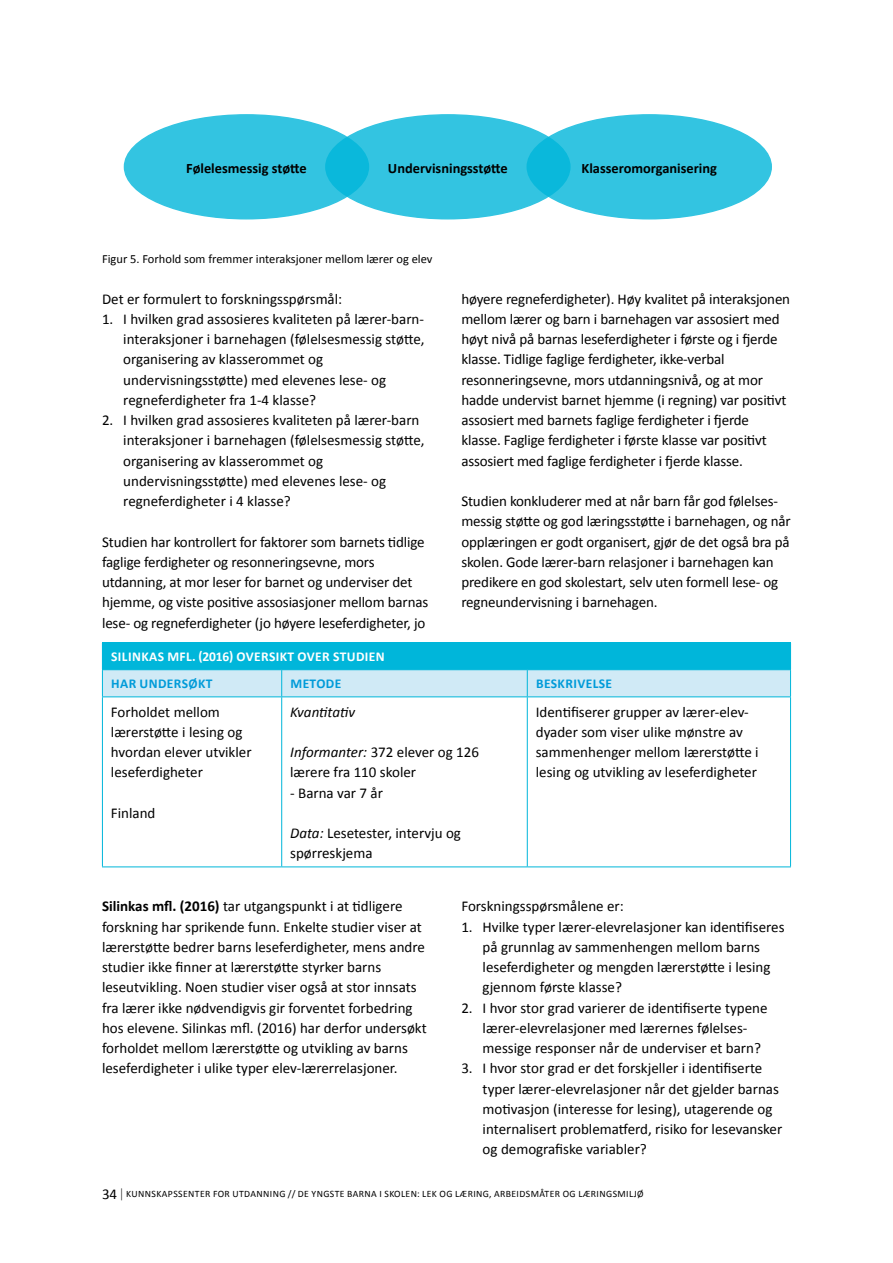
<style>
.page{position:relative;width:893px;height:1263px;background:#fff}
.page>*{position:absolute;margin:0;border:0;box-sizing:border-box;transform-origin:0 0}
.Brødtekst{font:15px/20.2px "Calibri";letter-spacing:-.01em;color:#000}
.Tabell{font:15px/20.2px "Calibri";color:#000}
.Brød_uten_avstand{font:15px "Calibri";color:#000}
.Tabell-2{font:italic 15px "Calibri";letter-spacing:-.005em;color:#000}
.t1{font:700 14.4px "Calibri";color:#000}
.Utheving_hvit_versal{font:700 13.5px "Calibri";letter-spacing:.03em;color:#fff}
.Utheving_blå_versale{font:700 13.5px "Calibri";letter-spacing:.03em;color:#009bd9}
.Bildetekst{font:12.45px "Calibri";color:#000}
.t2{font:9.75px "Calibri";letter-spacing:.04em;color:#000}
.s1{font-style:italic}
.s2{font-weight:700}
.s3{font-size:15px}
.s4{font-weight:300;font-size:13.8px}
</style>
<div class="page">
<div style="left:124px;top:115px;width:244px;height:104px;background:#33c4e1;border-radius:50%"></div>
<svg style="left:326px;top:115px;width:244px;height:104px;background:#2ec2e0"></svg>
<svg style="left:527px;top:115px;width:244px;height:104px;background:#2fc2e0"></svg>
<hr style="left:102px;top:642px;width:180px;height:1px;background:#00b6da">
<hr style="left:282px;top:642px;width:245px;height:1px;background:#00b6da">
<hr style="left:527px;top:642px;width:264px;height:1px;background:#00b6da">
<svg style="left:102px;top:643px;width:689px;height:53px;background:#64cfe7"></svg>
<hr style="left:102px;top:696px;width:180px;height:1px;background:#00b6da">
<hr style="left:102px;top:697px;width:1px;height:169px;background:#00b6da">
<hr style="left:282px;top:696px;width:245px;height:1px;background:#00b6da">
<hr style="left:281px;top:697px;width:1px;height:169px;background:#00b6da">
<hr style="left:527px;top:696px;width:264px;height:1px;background:#00b6da">
<hr style="left:527px;top:697px;width:1px;height:169px;background:#00b6da">
<hr style="left:790px;top:697px;width:1px;height:169px;background:#00b6da">
<hr style="left:102px;top:866px;width:180px;height:1px;background:#00b6da">
<hr style="left:282px;top:866px;width:245px;height:1px;background:#00b6da">
<hr style="left:527px;top:866px;width:264px;height:1px;background:#00b6da">
<p class="t1" style="left:186px;top:158px;width:122px">Følelesmessig støtte</p>
<p class="t1" style="left:388px;top:158px;width:121px">Undervisningsstøtte</p>
<p class="t1" style="left:581px;top:158px;width:137px">Klasseromorganisering</p>
<p class="Bildetekst" style="left:102px;top:250px;width:332px">Figur 5. Forhold som fremmer interaksjoner mellom lærer og elev</p>
<p class="Brød_uten_avstand" style="left:102px;top:288px;width:242px">Det er formulert to forskningsspørsmål:</p>
<p class="Brødtekst" style="left:123px;top:308px;width:303px;text-indent:-21px">1. I hvilken grad assosieres kvaliteten på lærer-barn&shy;interaksjoner i barnehagen (følelsesmessig støtte, organisering av klasserommet og undervisningsstøtte) med elevenes lese- og regneferdigheter fra 1-4 klasse?</p>
<p class="Brødtekst" style="left:123px;top:410px;width:303px;text-indent:-21px">2. I hvilken grad assosieres kvaliteten på lærer-barn interaksjoner i barnehagen (følelsesmessig støtte, organisering av klasserommet og undervisningsstøtte) med elevenes lese- og regneferdigheter i 4 klasse?</p>
<p class="Brødtekst" style="left:102px;top:531px;width:328px">Studien har kontrollert for faktorer som barnets tidlige faglige ferdigheter og resonneringsevne, mors utdanning, at mor leser for barnet og underviser det hjemme, og viste positive assosiasjoner mellom barnas lese- og regneferdigheter (jo høyere leseferdigheter, jo</p>
<p class="Brødtekst" style="left:461px;top:288px;width:330px">høyere regneferdigheter). Høy kvalitet på interaksjonen mellom lærer og barn i barnehagen var assosiert med høyt nivå på barnas leseferdigheter i første og i fjerde klasse. Tidlige faglige ferdigheter, ikke-verbal resonneringsevne, mors utdanningsnivå, og at mor hadde undervist barnet hjemme (i regning) var positivt assosiert med barnets faglige ferdigheter i fjerde klasse. Faglige ferdigheter i første klasse var positivt assosiert med faglige ferdigheter i fjerde klasse.</p>
<p class="Brødtekst" style="left:461px;top:491px;width:331px">Studien konkluderer med at når barn får god følelses&shy;messig støtte og god læringsstøtte i barnehagen, og når opplæringen er godt organisert, gjør de det også bra på skolen. Gode lærer-barn relasjoner i barnehagen kan predikere en god skolestart, selv uten formell lese- og regneundervisning i barnehagen.</p>
<p class="Utheving_hvit_versal" style="left:111px;top:647px;width:275px">SILINKAS MFL. (2016) OVERSIKT OVER STUDIEN</p>
<p class="Utheving_blå_versale" style="left:111px;top:674px;width:103px">HAR UNDERSØKT</p>
<p class="Utheving_blå_versale" style="left:290px;top:674px;width:52px">METODE</p>
<p class="Utheving_blå_versale" style="left:536px;top:674px;width:78px">BESKRIVELSE</p>
<p class="Tabell" style="left:111px;top:701px;width:142px">Forholdet mellom lærerstøtte i lesing og hvordan elever utvikler leseferdigheter</p>
<p class="Tabell" style="left:111px;top:802px;width:46px">Finland</p>
<p class="Tabell" style="left:536px;top:701px;width:224px">Identifiserer grupper av lærer-elev&shy;dyader som viser ulike mønstre av sammenhenger mellom lærerstøtte i lesing og utvikling av leseferdigheter</p>
<p class="Tabell-2" style="left:290px;top:701px;width:66px">Kvantitativ</p>
<p class="Tabell" style="left:290px;top:742px;width:190px"><span class="s1">Informanter:</span> 372 elever og 126 lærere fra 110 skoler</p>
<p class="Tabell" style="left:290px;top:782px;width:94px">- Barna var 7 år</p>
<p class="Tabell" style="left:290px;top:823px;width:172px"><span class="s1">Data:</span> Lesetester, intervju og spørreskjema</p>
<p class="Brødtekst" style="left:102px;top:896px;width:326px"><span class="s2">Silinkas mfl. (2016)</span> tar utgangspunkt i at tidligere forskning har sprikende funn. Enkelte studier viser at lærerstøtte bedrer barns leseferdigheter, mens andre studier ikke finner at lærerstøtte styrker barns leseutvikling. Noen studier viser også at stor innsats fra lærer ikke nødvendigvis gir forventet forbedring hos elevene. Silinkas mfl. (2016) har derfor undersøkt forholdet mellom lærerstøtte og utvikling av barns leseferdigheter i ulike typer elev-lærerrelasjoner.</p>
<p class="Brød_uten_avstand" style="left:461px;top:896px;width:164px">Forskningsspørsmålene er:</p>
<p class="Brødtekst" style="left:483px;top:916px;width:303px;text-indent:-21px">1. Hvilke typer lærer-elevrelasjoner kan identifiseres på grunnlag av sammenhengen mellom barns leseferdigheter og mengden lærerstøtte i lesing gjennom første klasse?</p>
<p class="Brødtekst" style="left:483px;top:997px;width:286px;text-indent:-21px">2. I hvor stor grad varierer de identifiserte typene lærer-elevrelasjoner med lærernes følelses&shy;messige responser når de underviser et barn?</p>
<p class="Brødtekst" style="left:483px;top:1058px;width:301px;text-indent:-21px">3. I hvor stor grad er det forskjeller i identifiserte typer lærer-elevrelasjoner når det gjelder barnas motivasjon (interesse for lesing), utagerende og internalisert problematferd, risiko for lesevansker og demografiske variabler?</p>
<p class="t2" style="left:102px;top:1187px;width:543px"><span class="s3">34</span> <span class="s4">|</span> KUNNSKAPSSENTER FOR UTDANNING // DE YNGSTE BARNA I SKOLEN: LEK OG LÆRING, ARBEIDSMÅTER OG LÆRINGSMILJØ</p>
</div>
